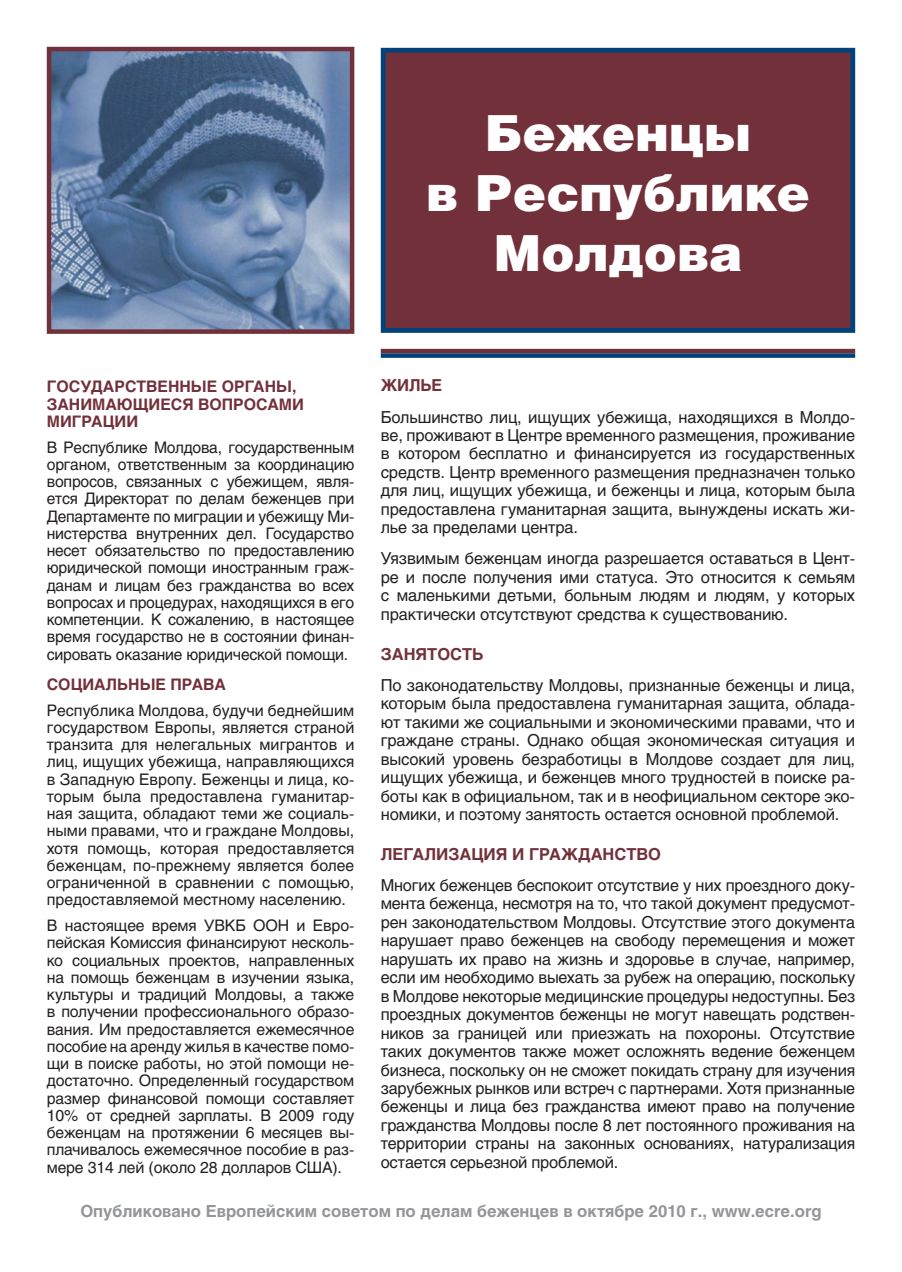
<style>
.page{position:relative;width:902px;height:1272px;background:#fff}
.page>*{position:absolute;margin:0;border:0;box-sizing:border-box;transform-origin:0 0}
.t1{font:900 49.8px/59.7px "Helios";color:#fff;text-align:center}
.t2{font:700 16.5px "Helios";color:#939598}
.t3{font:16.35px/18.5px "Helios";letter-spacing:-.01em;color:#231f20;text-align:justify}
.t4{font:700 16.35px "Helios";color:#72313a}
.t5{font:15.75px/17.2px "Helios";letter-spacing:-.01em;color:#231f20;text-align:justify}
.t6{font:700 15.75px/17.2px "Helios";color:#72313a}
</style>
<div class="page">
<svg style="left:380px;top:47px;width:476px;height:286px;background:#753e48"></svg>
<hr style="left:381px;top:349px;width:474px;height:4px;background:#72313a">
<div style="left:381px;top:353px;width:474px;height:5px;background:#004279"></div>
<img style="left:52px;top:52px;width:297px;height:277px">
<div style="left:47px;top:47px;width:307px;height:287px;border:4px solid #72313a"></div>
<h1 class="t1" style="left:426px;top:101px;width:385px">Беженцы<br>в Республике<br>Молдова</h1>
<p class="t4" style="left:381px;top:376px;width:63px">Жилье</p>
<p class="t3" style="left:381px;top:407px;width:476px">Большинство лиц, ищущих убежища, находящихся в Молдо&shy;ве, проживают в Центре временного размещения, проживание в котором бесплатно и финансируется из государственных средств. Центр временного размещения предназначен только для лиц, ищущих убежища, и беженцы и лица, которым была предоставлена гуманитарная защита, вынуждены искать жи&shy;лье за пределами центра.</p>
<p class="t3" style="left:381px;top:549px;width:476px">Уязвимым беженцам иногда разрешается оставаться в Цент&shy;ре и после получения ими статуса. Это относится к семьям с маленькими детьми, больным людям и людям, у которых практически отсутствуют средства к существованию.</p>
<p class="t4" style="left:381px;top:644px;width:104px">Занятость</p>
<p class="t3" style="left:381px;top:675px;width:476px">По законодательству Молдовы, признанные беженцы и лица, которым была предоставлена гуманитарная защита, облада&shy;ют такими же социальными и экономическими правами, что и граждане страны. Однако общая экономическая ситуация и высокий уровень безработицы в Молдове создает для лиц, ищущих убежища, и беженцев много трудностей в поиске ра&shy;боты как в официальном, так и в неофициальном секторе эко&shy;номики, и поэтому занятость остается основной проблемой.</p>
<p class="t4" style="left:381px;top:844px;width:282px">Легализация и гражданство</p>
<p class="t3" style="left:381px;top:875px;width:476px">Многих беженцев беспокоит отсутствие у них проездного доку&shy;мента беженца, несмотря на то, что такой документ предусмот&shy;рен законодательством Молдовы. Отсутствие этого документа нарушает право беженцев на свободу перемещения и может нарушать их право на жизнь и здоровье в случае, например, если им необходимо выехать за рубеж на операцию, поскольку в Молдове некоторые медицинские процедуры недоступны. Без проездных документов беженцы не могут навещать родствен&shy;ников за границей или приезжать на похороны. Отсутствие таких документов также может осложнять ведение беженцем бизнеса, поскольку он не сможет покидать страну для изучения зарубежных рынков или встреч с партнерами. Хотя признанные беженцы и лица без гражданства имеют право на получение гражданства Молдовы после 8 лет постоянного проживания на территории страны на законных основаниях, натурализация остается серьезной проблемой.</p>
<p class="t2" style="left:80px;top:1201px;width:742px">Опубликовано Европейским советом по делам беженцев в октябре 2010 г., www.ecre.org</p>
<p class="t6" style="left:47px;top:378px;width:258px">Государственные органы, занимающиеся вопросами миграции</p>
<p class="t5" style="left:47px;top:438px;width:309px">В Республике Молдова, государственным органом, ответственным за координацию вопросов, связанных с убежищем, явля&shy;ется Директорат по делам беженцев при Департаменте по миграции и убежищу Ми&shy;нистерства внутренних дел. Государство несет обязательство по предоставлению юридической помощи иностранным граж&shy;данам и лицам без гражданства во всех вопросах и процедурах, находящихся в его компетенции. К сожалению, в настоящее время государство не в состоянии финан&shy;сировать оказание юридической помощи.</p>
<p class="t6" style="left:47px;top:675px;width:181px">Социальные права</p>
<p class="t5" style="left:47px;top:701px;width:309px">Республика Молдова, будучи беднейшим государством Европы, является страной транзита для нелегальных мигрантов и лиц, ищущих убежища, направляющихся в Западную Европу. Беженцы и лица, ко&shy;торым была предоставлена гуманитар&shy;ная защита, обладают теми же социаль&shy;ными правами, что и граждане Молдовы, хотя помощь, которая предоставляется беженцам, по-прежнему является более ограниченной в сравнении с помощью, предоставляемой местному населению.</p>
<p class="t5" style="left:47px;top:916px;width:309px">В настоящее время УВКБ ООН и Евро&shy;пейская Комиссия финансируют несколь&shy;ко социальных проектов, направленных на помощь беженцам в изучении языка, культуры и традиций Молдовы, а также в получении профессионального образо&shy;вания. Им предоставляется ежемесячное пособие на аренду жилья в качестве помо&shy;щи в поиске работы, но этой помощи не&shy;достаточно. Определенный государством размер финансовой помощи составляет 10% от средней зарплаты. В 2009 году беженцам на протяжении 6 месяцев вы&shy;плачивалось ежемесячное пособие в раз&shy;мере 314 лей (около 28 долларов США).</p>
</div>
